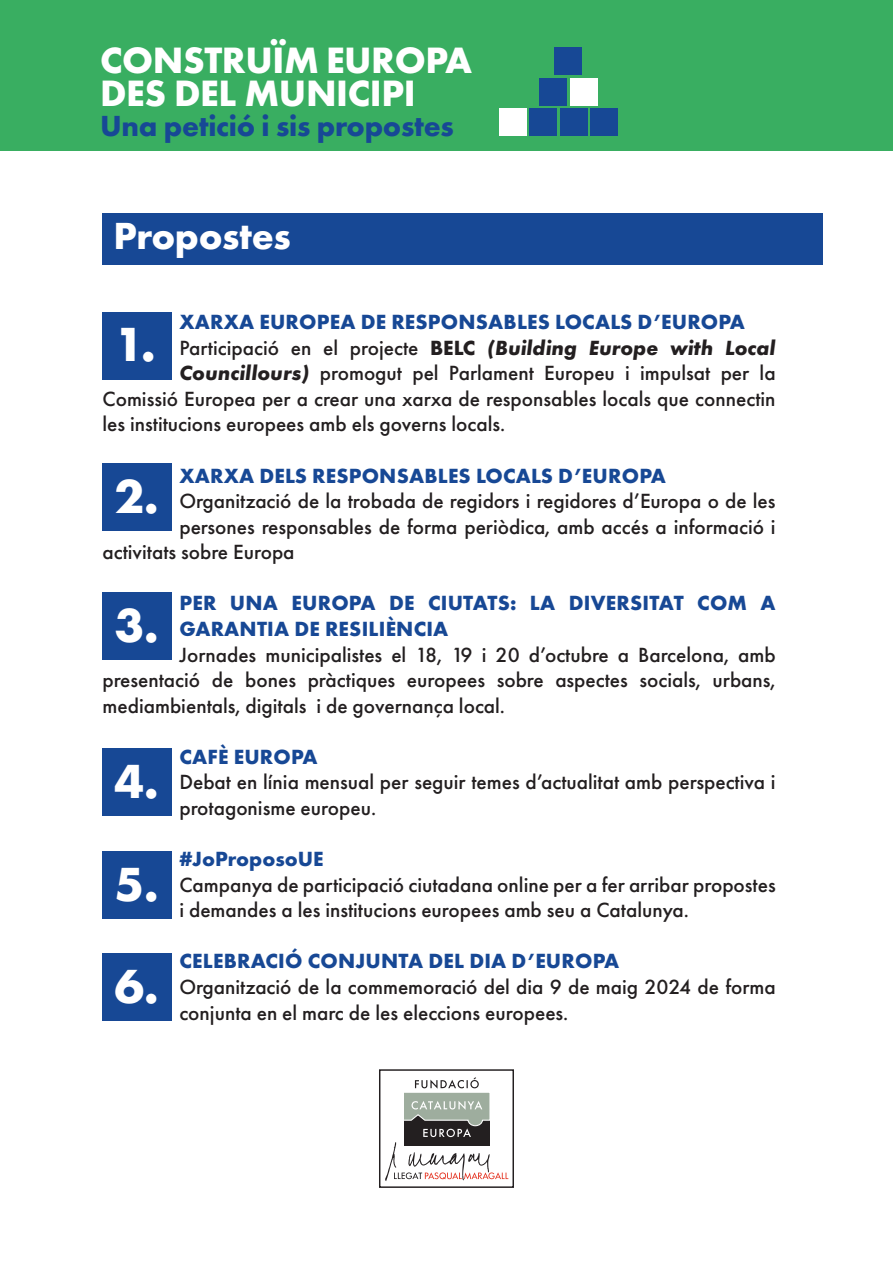
<style>
.page{position:relative;width:893px;height:1263px;background:#fff}
.page>*{position:absolute;margin:0;border:0;box-sizing:border-box;transform-origin:0 0}
.t1{font:700 49.65px "Futura PT";color:#fff}
.t2{font:700 39.15px "Futura PT";letter-spacing:-.01em;color:#fff}
.t3{font:700 38.1px/32.1px "Futura PT";letter-spacing:-.01em;color:#fff}
.t4{font:700 30.15px "Futura PT";letter-spacing:-.01em;color:#174895}
.List_Paragraph{font:500 21.3px/25.5px "Futura PT";color:#231f20}
.List_Paragraph-2{font:700 21.3px/25.5px "Futura PT";letter-spacing:.01em;color:#174895}
.s1{font-weight:700}
.s2{font-weight:700;font-style:italic}
</style>
<div class="page">
<div style="left:0;top:0;width:893px;height:150px;background:#39ae61"></div>
<div style="left:103px;top:214px;width:720px;height:51px;background:#174895"></div>
<div style="left:103px;top:312px;width:69px;height:67px;background:#174895"></div>
<div style="left:103px;top:463px;width:69px;height:68px;background:#174895"></div>
<div style="left:103px;top:592px;width:69px;height:68px;background:#174895"></div>
<div style="left:103px;top:748px;width:69px;height:68px;background:#174895"></div>
<div style="left:103px;top:851px;width:69px;height:68px;background:#174895"></div>
<div style="left:103px;top:953px;width:69px;height:68px;background:#174895"></div>
<div style="left:539px;top:78px;width:28px;height:27px;background:#174895"></div>
<div style="left:570px;top:78px;width:28px;height:27px;background:#fff"></div>
<div style="left:554px;top:48px;width:28px;height:27px;background:#174895"></div>
<div style="left:499px;top:108px;width:27px;height:28px;background:#fff"></div>
<div style="left:529px;top:108px;width:28px;height:28px;background:#174895"></div>
<div style="left:560px;top:108px;width:27px;height:28px;background:#174895"></div>
<div style="left:591px;top:108px;width:27px;height:28px;background:#174895"></div>
<div style="left:379px;top:1069px;width:135px;height:119px;border:1px solid #231f20"></div>
<svg style="left:385px;top:1077px;width:123px;height:104px"></svg>
<p class="t3" style="left:100px;top:44px;width:374px">CONSTRUÏM EUROPA<br>DES DEL MUNICIPI</p>
<p class="t4" style="left:100px;top:106px;width:355px">Una petició i sis propostes</p>
<p class="t2" style="left:114px;top:210px;width:179px">Propostes</p>
<p class="List_Paragraph-2" style="left:179px;top:309px;width:567px">XARXA EUROPEA DE RESPONSABLES LOCALS D’EUROPA</p>
<p class="List_Paragraph" style="left:179px;top:335px;width:598px">Participació en el projecte <span class="s1">BELC</span> <span class="s2">(Building Europe with Local</span></p>
<p class="List_Paragraph" style="left:179px;top:360px;width:598px"><span class="s2">Councillours)</span> promogut pel Parlament Europeu i impulsat per la</p>
<p class="List_Paragraph" style="left:103px;top:386px;width:675px">Comissió Europea per a crear una xarxa de responsables locals que connectin</p>
<p class="List_Paragraph" style="left:103px;top:412px;width:404px">les institucions europees amb els governs locals.</p>
<p class="List_Paragraph-2" style="left:179px;top:462px;width:488px">XARXA DELS RESPONSABLES LOCALS D’EUROPA</p>
<p class="List_Paragraph" style="left:179px;top:488px;width:598px">Organització de la trobada de regidors i regidores d’Europa o de les</p>
<p class="List_Paragraph" style="left:179px;top:514px;width:598px">persones responsables de forma periòdica, amb accés a informació i</p>
<p class="List_Paragraph" style="left:103px;top:539px;width:194px">activitats sobre Europa</p>
<p class="List_Paragraph-2" style="left:179px;top:590px;width:597px">PER UNA EUROPA DE CIUTATS: LA DIVERSITAT COM A<br>GARANTIA DE RESILIÈNCIA</p>
<p class="List_Paragraph" style="left:103px;top:642px;width:675px;text-align:justify;text-indent:77px">Jornades municipalistes el 18, 19 i 20 d’octubre a Barcelona, amb presentació de bones pràctiques europees sobre aspectes socials, urbans, mediambientals, digitals i de governança local.</p>
<p class="List_Paragraph-2" style="left:179px;top:743px;width:140px">CAFÈ EUROPA</p>
<p class="List_Paragraph" style="left:179px;top:770px;width:598px">Debat en línia mensual per seguir temes d’actualitat amb perspectiva i protagonisme europeu.</p>
<p class="List_Paragraph-2" style="left:179px;top:846px;width:146px">#JoProposoUE</p>
<p class="List_Paragraph" style="left:179px;top:872px;width:598px">Campanya de participació ciutadana online per a fer arribar propostes i demandes a les institucions europees amb seu a Catalunya.</p>
<p class="List_Paragraph-2" style="left:179px;top:948px;width:441px">CELEBRACIÓ CONJUNTA DEL DIA D’EUROPA</p>
<p class="List_Paragraph" style="left:179px;top:974px;width:598px">Organització de la commemoració del dia 9 de maig 2024 de forma conjunta en el marc de les eleccions europees.</p>
<p class="t1" style="left:115px;top:313px;width:43px">1.</p>
<p class="t1" style="left:115px;top:464px;width:46px">2.</p>
<p class="t1" style="left:115px;top:593px;width:46px">3.</p>
<p class="t1" style="left:115px;top:749px;width:46px">4.</p>
<p class="t1" style="left:115px;top:852px;width:46px">5.</p>
<p class="t1" style="left:115px;top:954px;width:46px">6.</p>
</div>
